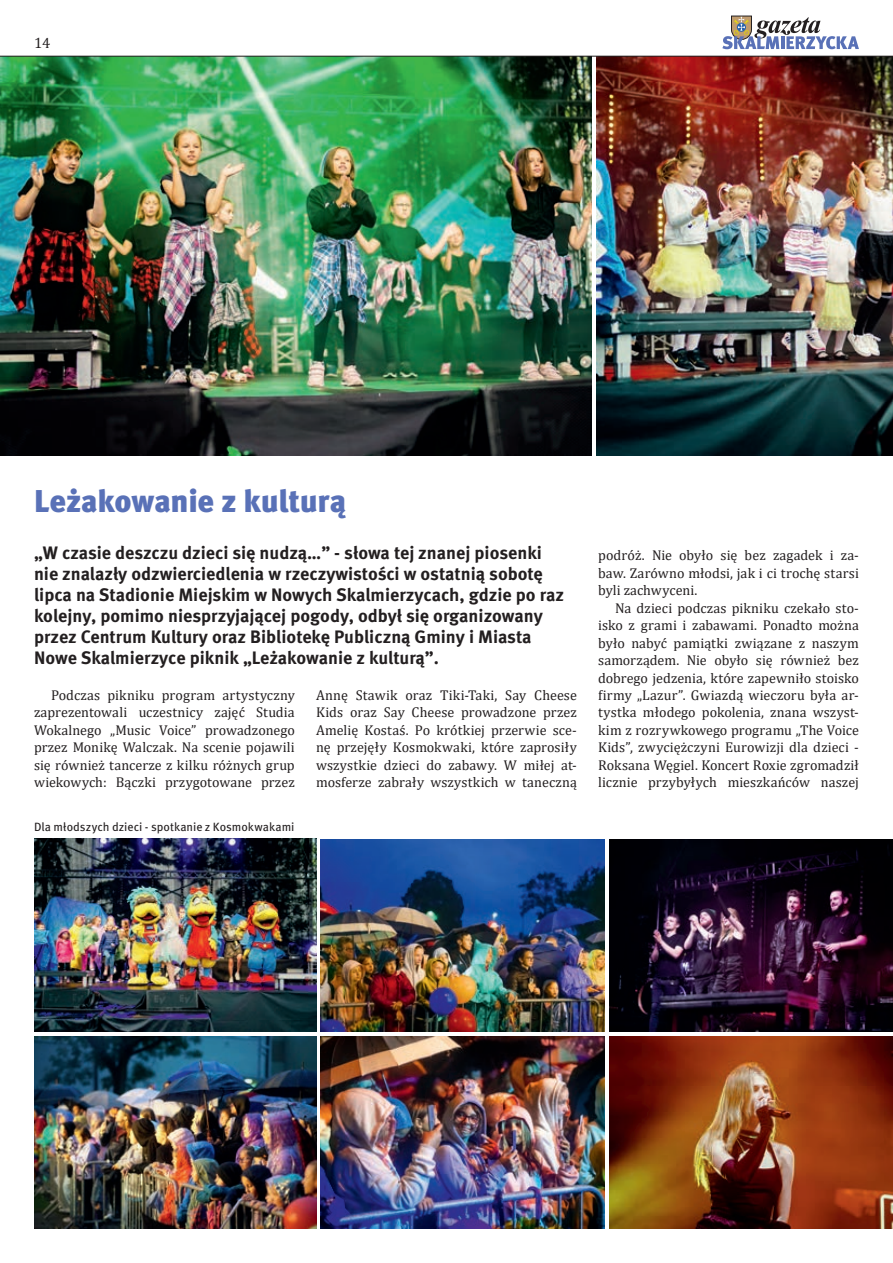
<style>
.page{position:relative;width:893px;height:1263px;background:#fff}
.page>*{position:absolute;margin:0;border:0;box-sizing:border-box;transform-origin:0 0}
.t1{font:900 31.5px "Meta Pro";letter-spacing:-.01em;color:#5971b7}
.t2{font:700 18px/21px "Meta Pro";color:#231f20}
.t3{font:15px "Cambria";color:#231f20}
.t4{font:14.25px/17.4px "Cambria";letter-spacing:.005em;color:#231f20;text-align:justify}
.t5{font:12px "Meta Pro";color:#231f20}
</style>
<div class="page">
<img style="left:0;top:57px;width:592px;height:399px">
<img style="left:596px;top:57px;width:297px;height:399px">
<img style="left:321px;top:839px;width:284px;height:193px">
<img style="left:321px;top:1036px;width:284px;height:193px">
<img style="left:609px;top:1036px;width:284px;height:193px">
<img style="left:609px;top:839px;width:284px;height:193px">
<img style="left:34px;top:1036px;width:282px;height:193px">
<img style="left:34px;top:839px;width:282px;height:192px">
<hr style="left:0;top:56px;width:893px;height:1px;background:#231f20">
<svg style="left:722px;top:16px;width:137px;height:33px"></svg>
<p class="t3" style="left:34px;top:34px;width:18px">14</p>
<h1 class="t1" style="left:34px;top:481px;width:314px">Leżakowanie z kulturą</h1>
<p class="t2" style="left:34px;top:542px;width:531px">„W czasie deszczu dzieci się nudzą…” - słowa tej znanej piosenki nie znalazły odzwierciedlenia w rzeczywistości w ostatnią sobotę lipca na Stadionie Miejskim w Nowych Skalmierzycach, gdzie po raz kolejny, pomimo niesprzyjającej pogody, odbył się organizowany przez Centrum Kultury oraz Bibliotekę Publiczną Gminy i Miasta Nowe Skalmierzyce piknik „Leżakowanie z kulturą”.</p>
<p class="t4" style="left:34px;top:686px;width:262px;text-indent:17px">Podczas pikniku program artystyczny zaprezentowali uczestnicy zajęć Studia Wokalnego „Music Voice” prowadzonego przez Monikę Walczak. Na scenie pojawili się również tancerze z kilku różnych grup wiekowych: Bączki przygotowane przez</p>
<p class="t4" style="left:316px;top:686px;width:262px">Annę Stawik oraz Tiki-Taki, Say Cheese Kids oraz Say Cheese prowadzone przez Amelię Kostaś. Po krótkiej przerwie sce&shy;nę przejęły Kosmokwaki, które zaprosiły wszystkie dzieci do zabawy. W miłej at&shy;mosferze zabrały wszystkich w taneczną</p>
<p class="t5" style="left:34px;top:819px;width:262px">Dla młodszych dzieci - spotkanie z Kosmokwakami</p>
<p class="t4" style="left:598px;top:547px;width:262px">podróż. Nie obyło się bez zagadek i za&shy;baw. Zarówno młodsi, jak i ci trochę starsi byli zachwyceni.</p>
<p class="t4" style="left:598px;top:599px;width:262px;text-indent:17px">Na dzieci podczas pikniku czekało sto&shy;isko z grami i zabawami. Ponadto można było nabyć pamiątki związane z naszym samorządem. Nie obyło się również bez dobrego jedzenia, które zapewniło stoisko firmy „Lazur”. Gwiazdą wieczoru była ar&shy;tystka młodego pokolenia, znana wszyst&shy;kim z rozrywkowego programu „The Voice Kids”, zwyciężczyni Eurowizji dla dzieci - Roksana Węgiel. Koncert Roxie zgromadził licznie przybyłych mieszkańców naszej</p>
</div>
